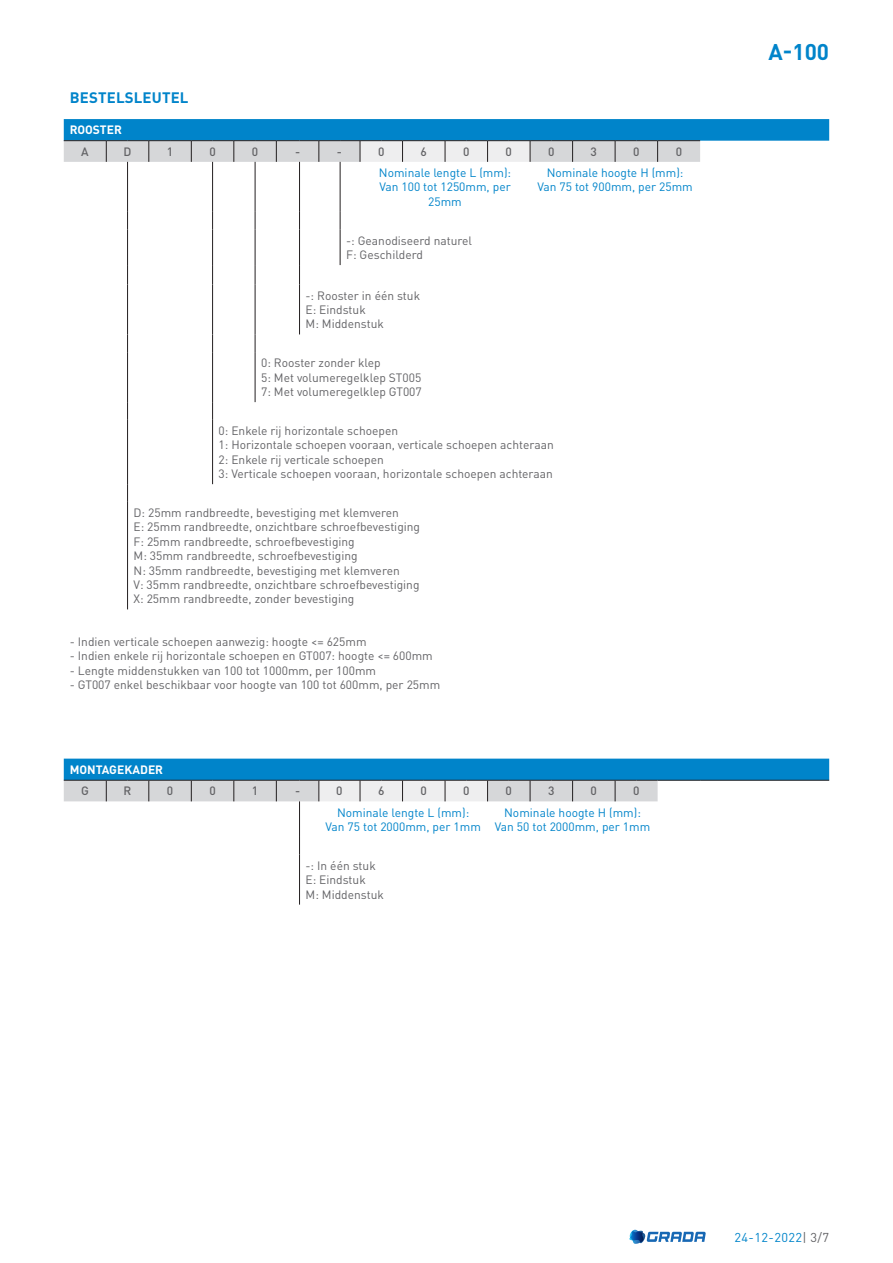
<style>
.page{position:relative;width:893px;height:1263px;background:#fff}
.page>*{position:absolute;margin:0;border:0;box-sizing:border-box;transform-origin:0 0}
.t1{font:700 22.5px "DIN Pro";color:#0084ca}
.t2{font:700 15px "DIN Pro";letter-spacing:.01em;color:#0084ca}
.t3{font:12.75px "DIN Pro";letter-spacing:.03em;color:#0084ca}
.t4{font:12px/14.4px "DIN Pro";color:#636366}
.t5{font:12px/14.4px "DIN Pro";color:#0084ca;text-align:center}
.t6{font:500 12px "DIN Pro";color:#636366}
.t7{font:700 12px "DIN Pro";color:#fff}
.s1{color:#636366}
</style>
<div class="page">
<svg style="left:629px;top:1230px;width:77px;height:14px"></svg>
<svg style="left:64px;top:119px;width:765px;height:43px;background:#6eafd2"></svg>
<hr style="left:340px;top:162px;width:1px;height:50px;background:#231f20">
<svg style="left:340px;top:212px;width:1px;height:17px"></svg>
<hr style="left:340px;top:229px;width:1px;height:36px;background:#231f20">
<hr style="left:299px;top:162px;width:1px;height:50px;background:#231f20">
<svg style="left:299px;top:212px;width:1px;height:17px"></svg>
<hr style="left:299px;top:229px;width:1px;height:36px;background:#231f20">
<svg style="left:299px;top:265px;width:1px;height:19px"></svg>
<hr style="left:299px;top:284px;width:1px;height:50px;background:#231f20">
<hr style="left:255px;top:162px;width:1px;height:50px;background:#231f20">
<svg style="left:255px;top:212px;width:1px;height:17px"></svg>
<hr style="left:255px;top:229px;width:1px;height:36px;background:#231f20">
<svg style="left:255px;top:265px;width:1px;height:19px"></svg>
<hr style="left:255px;top:284px;width:1px;height:50px;background:#231f20">
<svg style="left:255px;top:334px;width:1px;height:18px"></svg>
<hr style="left:255px;top:352px;width:1px;height:50px;background:#231f20">
<hr style="left:212px;top:162px;width:1px;height:50px;background:#231f20">
<svg style="left:212px;top:212px;width:1px;height:17px"></svg>
<hr style="left:212px;top:229px;width:1px;height:36px;background:#231f20">
<svg style="left:212px;top:265px;width:1px;height:19px"></svg>
<hr style="left:212px;top:284px;width:1px;height:50px;background:#231f20">
<svg style="left:212px;top:334px;width:1px;height:18px"></svg>
<hr style="left:212px;top:352px;width:1px;height:50px;background:#231f20">
<svg style="left:212px;top:402px;width:1px;height:18px"></svg>
<hr style="left:212px;top:420px;width:1px;height:64px;background:#231f20">
<hr style="left:127px;top:162px;width:1px;height:50px;background:#231f20">
<svg style="left:127px;top:212px;width:1px;height:17px"></svg>
<hr style="left:127px;top:229px;width:1px;height:36px;background:#231f20">
<svg style="left:127px;top:265px;width:1px;height:19px"></svg>
<hr style="left:127px;top:284px;width:1px;height:50px;background:#231f20">
<svg style="left:127px;top:334px;width:1px;height:18px"></svg>
<hr style="left:127px;top:352px;width:1px;height:50px;background:#231f20">
<svg style="left:127px;top:402px;width:1px;height:18px"></svg>
<hr style="left:127px;top:420px;width:1px;height:64px;background:#231f20">
<svg style="left:127px;top:484px;width:1px;height:18px"></svg>
<hr style="left:127px;top:502px;width:1px;height:107px;background:#231f20">
<svg style="left:64px;top:759px;width:765px;height:42px;background:#6daed2"></svg>
<hr style="left:299px;top:801px;width:1px;height:36px;background:#231f20">
<svg style="left:299px;top:837px;width:1px;height:18px"></svg>
<hr style="left:299px;top:855px;width:1px;height:50px;background:#231f20">
<p class="t2" style="left:70px;top:85px;width:120px">BESTELSLEUTEL</p>
<p class="t7" style="left:70px;top:120px;width:54px">ROOSTER</p>
<p class="t6" style="left:81px;top:142px;width:9px">A</p>
<p class="t6" style="left:124px;top:142px;width:9px">D</p>
<p class="t6" style="left:167px;top:142px;width:8px">1</p>
<p class="t6" style="left:209px;top:142px;width:8px">0</p>
<p class="t6" style="left:252px;top:142px;width:8px">0</p>
<p class="t6" style="left:295px;top:142px;width:7px">-</p>
<p class="t6" style="left:337px;top:142px;width:7px">-</p>
<p class="t6" style="left:378px;top:142px;width:8px">0</p>
<p class="t6" style="left:421px;top:142px;width:8px">6</p>
<p class="t6" style="left:463px;top:142px;width:8px">0</p>
<p class="t6" style="left:506px;top:142px;width:8px">0</p>
<p class="t6" style="left:548px;top:142px;width:8px">0</p>
<p class="t6" style="left:591px;top:142px;width:8px">3</p>
<p class="t6" style="left:633px;top:142px;width:8px">0</p>
<p class="t6" style="left:676px;top:142px;width:8px">0</p>
<p class="t5" style="left:379px;top:165px;width:134px">Nominale lengte L (mm):<br>Van 100 tot 1250mm, per<br>25mm</p>
<p class="t5" style="left:537px;top:165px;width:157px">Nominale hoogte H (mm):<br>Van 75 tot 900mm, per 25mm</p>
<p class="t4" style="left:346px;top:233px;width:128px">-: Geanodiseerd naturel<br>F: Geschilderd</p>
<p class="t4" style="left:306px;top:288px;width:116px">-: Rooster in één stuk<br>E: Eindstuk<br>M: Middenstuk</p>
<p class="t4" style="left:261px;top:355px;width:162px">0: Rooster zonder klep<br>5: Met volumeregelklep ST005<br>7: Met volumeregelklep GT007</p>
<p class="t4" style="left:219px;top:423px;width:337px">0: Enkele rij horizontale schoepen<br>1: Horizontale schoepen vooraan, verticale schoepen achteraan 2: Enkele rij verticale schoepen<br>3: Verticale schoepen vooraan, horizontale schoepen achteraan</p>
<p class="t4" style="left:134px;top:505px;width:288px">D: 25mm randbreedte, bevestiging met klemveren<br>E: 25mm randbreedte, onzichtbare schroefbevestiging F: 25mm randbreedte, schroefbevestiging<br>M: 35mm randbreedte, schroefbevestiging<br>N: 35mm randbreedte, bevestiging met klemveren<br>V: 35mm randbreedte, onzichtbare schroefbevestiging X: 25mm randbreedte, zonder bevestiging</p>
<p class="t4" style="left:70px;top:634px;width:298px">- Indien verticale schoepen aanwezig: hoogte &lt;= 625mm</p>
<p class="t4" style="left:70px;top:648px;width:365px">- Indien enkele rij horizontale schoepen en GT007: hoogte &lt;= 600mm</p>
<p class="t4" style="left:70px;top:662px;width:308px">- Lengte middenstukken van 100 tot 1000mm, per 100mm</p>
<p class="t4" style="left:70px;top:677px;width:372px">- GT007 enkel beschikbaar voor hoogte van 100 tot 600mm, per 25mm</p>
<p class="t7" style="left:70px;top:759px;width:95px">MONTAGEKADER</p>
<p class="t6" style="left:81px;top:781px;width:9px">G</p>
<p class="t6" style="left:124px;top:781px;width:9px">R</p>
<p class="t6" style="left:167px;top:781px;width:8px">0</p>
<p class="t6" style="left:209px;top:781px;width:8px">0</p>
<p class="t6" style="left:252px;top:781px;width:8px">1</p>
<p class="t6" style="left:295px;top:781px;width:7px">-</p>
<p class="t6" style="left:336px;top:781px;width:8px">0</p>
<p class="t6" style="left:378px;top:781px;width:8px">6</p>
<p class="t6" style="left:421px;top:781px;width:8px">0</p>
<p class="t6" style="left:463px;top:781px;width:8px">0</p>
<p class="t6" style="left:506px;top:781px;width:8px">0</p>
<p class="t6" style="left:548px;top:781px;width:8px">3</p>
<p class="t6" style="left:591px;top:781px;width:8px">0</p>
<p class="t6" style="left:633px;top:781px;width:8px">0</p>
<p class="t5" style="left:325px;top:804px;width:157px">Nominale lengte L (mm):<br>Van 75 tot 2000mm, per 1mm</p>
<p class="t5" style="left:495px;top:804px;width:157px">Nominale hoogte H (mm):<br>Van 50 tot 2000mm, per 1mm</p>
<p class="t4" style="left:306px;top:858px;width:80px">-: In één stuk<br>E: Eindstuk<br>M: Middenstuk</p>
<h1 class="t1" style="left:768px;top:33px;width:62px">A-100</h1>
<p class="t3" style="left:735px;top:1228px;width:96px">24-12-2022<span class="s1">| 3/7</span></p>
</div>
